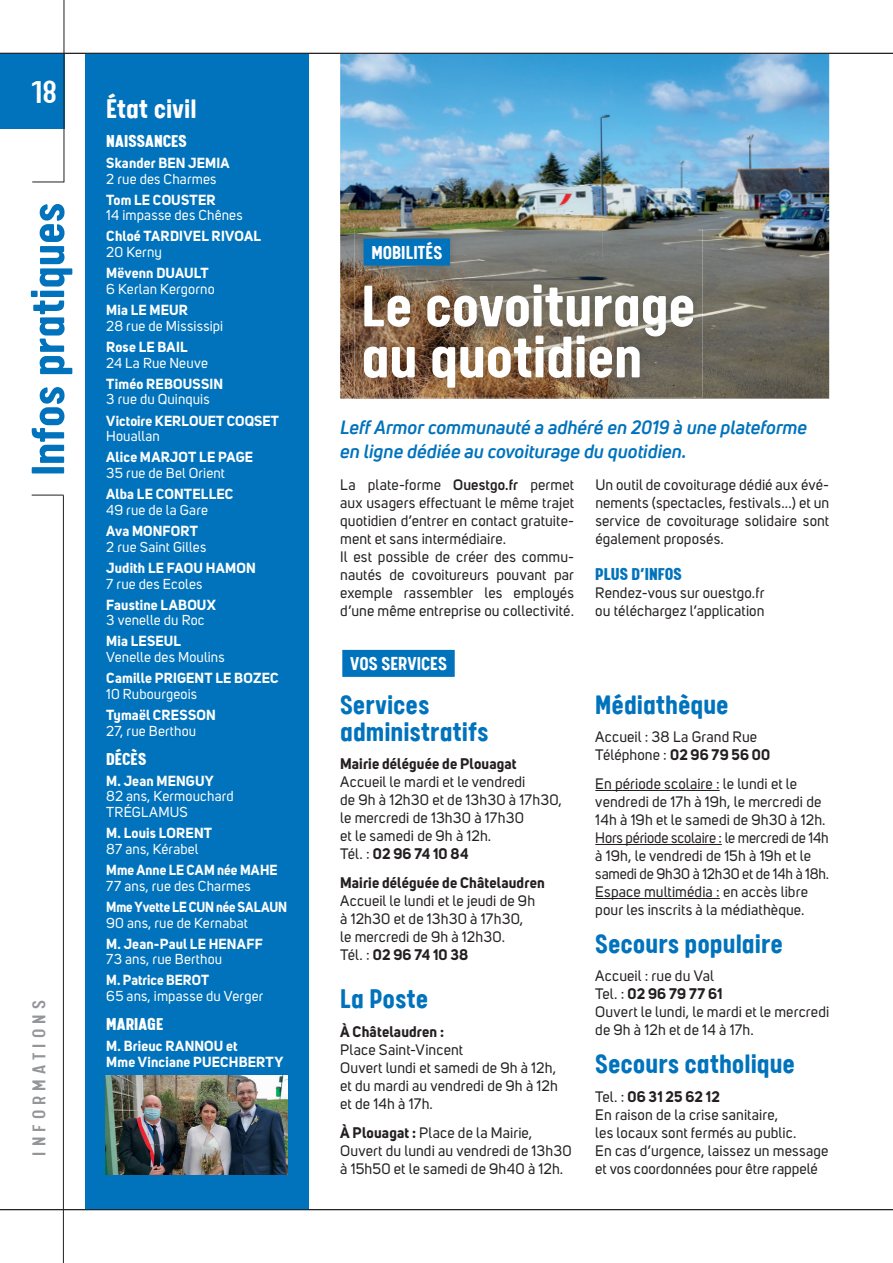
<style>
.page{position:relative;width:893px;height:1263px;background:#fff}
.page>*{position:absolute;margin:0;border:0;box-sizing:border-box;transform-origin:0 0}
.t1{font:700 66px/51px "Calps";letter-spacing:-.005em;color:#fff}
.t2{font:700 52.5px "Calps";color:#0073bc}
.t3{font:500 36px "Calps";color:#fff}
.t4{font:700 30px/27px "Calps";color:#0073bc}
.t5{font:700 30px "Calps";letter-spacing:.005em;color:#fff}
.t6{font:700 21px "Calps";letter-spacing:.005em;color:#fff}
.t7{font:500 21px "Calps";letter-spacing:.25em;color:#939598}
.t8{font:900 19.5px "Calps";letter-spacing:.01em;color:#fff}
.t9{font:900 19.5px "Calps";color:#0073bc}
.t10{font:italic 700 18.75px/24px "Uni Neue";color:#0073bc}
.t11{font:15px/18px "Uni Sans";letter-spacing:.01em;color:#231f20}
.t12{font:700 15px "Uni Sans";letter-spacing:.01em;color:#231f20}
.t13{font:700 14.25px/15.8px "Uni Sans";letter-spacing:.01em;color:#fff}
.t14{font:14.25px/15.8px "Uni Sans";letter-spacing:.01em;color:#fff}
.t15{font:700 14.25px "Uni Sans";letter-spacing:-.01em;color:#fff;scale:.93 1}
.s1{font-weight:600}
.s2{font-weight:700}
</style>
<div class="page">
<div style="left:85px;top:53px;width:223px;height:1156px;background:#0073bc"></div>
<div style="left:342px;top:650px;width:113px;height:27px;background:#0073bc"></div>
<hr style="left:595px;top:790px;width:125px;height:1px;background:#231f20">
<hr style="left:595px;top:844px;width:127px;height:1px;background:#231f20">
<hr style="left:595px;top:898px;width:125px;height:1px;background:#231f20">
<hr style="left:32px;top:495px;width:32px;height:1px;background:#231f20">
<hr style="left:63px;top:495px;width:1px;height:768px;background:#231f20">
<img style="left:105px;top:1076px;width:182px;height:98px">
<img style="left:340px;top:54px;width:489px;height:345px">
<div style="left:0;top:54px;width:64px;height:75px;background:#0073bc"></div>
<hr style="left:0;top:1209px;width:893px;height:1px;background:#231f20">
<hr style="left:32px;top:182px;width:32px;height:1px;background:#231f20">
<hr style="left:64px;top:0;width:1px;height:182px;background:#231f20">
<hr style="left:0;top:53px;width:893px;height:1px;background:#231f20">
<img style="left:354px;top:229px;width:248px;height:168px">
<img style="left:602px;top:229px;width:100px;height:168px">
<div style="left:364px;top:239px;width:86px;height:27px;background:#0073bc"></div>
<h3 class="t3" style="left:32px;top:71px;width:27px">18</h3>
<h2 class="t2" style="left:17px;top:476px;width:274px;rotate:-90deg">Infos pratiques</h2>
<h3 class="t7" style="left:27px;top:1156px;width:157px;rotate:-90deg">INFORMATIONS</h3>
<h3 class="t5" style="left:106px;top:91px;width:92px">État civil</h3>
<h3 class="t8" style="left:106px;top:129px;width:82px">NAISSANCES</h3>
<p class="t13" style="left:106px;top:155px;width:125px">Skander BEN JEMIA</p>
<p class="t14" style="left:106px;top:171px;width:112px">2 rue des Charmes</p>
<p class="t13" style="left:106px;top:192px;width:111px">Tom LE COUSTER</p>
<p class="t14" style="left:106px;top:208px;width:138px">14 impasse des Chênes</p>
<p class="t13" style="left:106px;top:228px;width:156px">Chloé TARDIVEL RIVOAL</p>
<p class="t14" style="left:106px;top:244px;width:57px">20 Kerny</p>
<p class="t13" style="left:106px;top:265px;width:104px">Mëvenn DUAULT</p>
<p class="t14" style="left:106px;top:281px;width:110px">6 Kerlan Kergorno</p>
<p class="t13" style="left:106px;top:302px;width:83px">Mia LE MEUR</p>
<p class="t14" style="left:106px;top:318px;width:118px">28 rue de Mississipi</p>
<p class="t13" style="left:106px;top:339px;width:83px">Rose LE BAIL</p>
<p class="t14" style="left:106px;top:355px;width:103px">24 La Rue Neuve</p>
<p class="t13" style="left:106px;top:376px;width:118px">Timéo REBOUSSIN</p>
<p class="t14" style="left:106px;top:392px;width:105px">3 rue du Quinquis</p>
<p class="t13" style="left:106px;top:413px;width:174px">Victoire KERLOUET COQSET</p>
<p class="t14" style="left:106px;top:429px;width:55px">Houallan</p>
<p class="t13" style="left:106px;top:449px;width:148px">Alice MARJOT LE PAGE</p>
<p class="t14" style="left:106px;top:465px;width:120px">35 rue de Bel Orient</p>
<p class="t13" style="left:106px;top:486px;width:128px">Alba LE CONTELLEC</p>
<p class="t14" style="left:106px;top:502px;width:103px">49 rue de la Gare</p>
<p class="t13" style="left:106px;top:523px;width:93px">Ava MONFORT</p>
<p class="t14" style="left:106px;top:539px;width:102px">2 rue Saint Gilles</p>
<p class="t13" style="left:106px;top:560px;width:151px">Judith LE FAOU HAMON</p>
<p class="t14" style="left:106px;top:576px;width:98px">7 rue des Ecoles</p>
<p class="t13" style="left:106px;top:597px;width:111px">Faustine LABOUX</p>
<p class="t14" style="left:106px;top:613px;width:100px">3 venelle du Roc</p>
<p class="t13" style="left:106px;top:633px;width:76px">Mia LESEUL</p>
<p class="t14" style="left:106px;top:649px;width:120px">Venelle des Moulins</p>
<p class="t13" style="left:106px;top:670px;width:174px">Camille PRIGENT LE BOZEC</p>
<p class="t14" style="left:106px;top:686px;width:92px">10 Rubourgeois</p>
<p class="t13" style="left:106px;top:707px;width:111px">Tymaël CRESSON</p>
<p class="t14" style="left:106px;top:723px;width:92px">27, rue Berthou</p>
<h3 class="t8" style="left:106px;top:747px;width:41px">DÉCÈS</h3>
<p class="t13" style="left:106px;top:772px;width:109px">M. Jean MENGUY</p>
<p class="t14" style="left:106px;top:788px;width:129px">82 ans, Kermouchard<br>TRÉGLAMUS</p>
<p class="t13" style="left:106px;top:825px;width:107px">M. Louis LORENT</p>
<p class="t14" style="left:106px;top:841px;width:94px">87 ans, Kérabel</p>
<p class="t13" style="left:106px;top:862px;width:173px">Mme Anne LE CAM née MAHE</p>
<p class="t14" style="left:106px;top:878px;width:146px">77 ans, rue des Charmes</p>
<p class="t15" style="left:106px;top:898px;width:196px">Mme Yvette LE CUN née SALAUN</p>
<p class="t14" style="left:106px;top:915px;width:143px">90 ans, rue de Kernabat</p>
<p class="t13" style="left:106px;top:935px;width:158px">M. Jean-Paul LE HENAFF</p>
<p class="t14" style="left:106px;top:952px;width:117px">73 ans, rue Berthou</p>
<p class="t13" style="left:106px;top:972px;width:104px">M. Patrice BEROT</p>
<p class="t14" style="left:106px;top:988px;width:158px">65 ans, impasse du Verger</p>
<h3 class="t8" style="left:106px;top:1012px;width:59px">MARIAGE</h3>
<p class="t13" style="left:106px;top:1038px;width:179px">M. Brieuc RANNOU et<br>Mme Vinciane PUECHBERTY</p>
<h3 class="t6" style="left:371px;top:240px;width:72px">MOBILITÉS</h3>
<h1 class="t1" style="left:361px;top:278px;width:336px">Le covoiturage au quotidien</h1>
<p class="t10" style="left:340px;top:415px;width:468px">Leff Armor communauté a adhéré en 2019 à une plateforme en ligne dédiée au covoiturage du quotidien.</p>
<p class="t11" style="left:340px;top:476px;width:235px">La plate-forme <span class="s1">Ouestgo.fr</span> permet aux usagers effectuant le même trajet quotidien d’entrer en contact gratuite&shy;ment et sans intermédiaire.<br>Il est possible de créer des commu&shy;nautés de covoitureurs pouvant par exemple rassembler les employés d’une même entreprise ou collectivité.</p>
<p class="t11" style="left:595px;top:476px;width:235px;text-align:justify">Un outil de covoiturage dédié aux évé&shy;nements (spectacles, festivals...) et un service de covoiturage solidaire sont également proposés.</p>
<h3 class="t9" style="left:595px;top:562px;width:88px">PLUS D’INFOS</h3>
<p class="t11" style="left:595px;top:584px;width:171px">Rendez-vous sur ouestgo.fr ou téléchargez l’application</p>
<h3 class="t6" style="left:350px;top:651px;width:98px">VOS SERVICES</h3>
<h3 class="t4" style="left:340px;top:690px;width:150px">Services administratifs</h3>
<p class="t12" style="left:340px;top:755px;width:178px">Mairie déléguée de Plouagat</p>
<p class="t11" style="left:340px;top:773px;width:223px">Accueil le mardi et le vendredi<br>de 9h à 12h30 et de 13h30 à 17h30, le mercredi de 13h30 à 17h30<br>et le samedi de 9h à 12h.<br>Tél. : <span class="s2">02 96 74 10 84</span></p>
<p class="t12" style="left:340px;top:873px;width:206px">Mairie déléguée de Châtelaudren</p>
<p class="t11" style="left:340px;top:892px;width:196px">Accueil le lundi et le jeudi de 9h à 12h30 et de 13h30 à 17h30, le mercredi de 9h à 12h30.<br>Tél. : <span class="s2">02 96 74 10 38</span></p>
<h3 class="t4" style="left:340px;top:984px;width:90px">La Poste</h3>
<p class="t12" style="left:340px;top:1022px;width:106px">À Châtelaudren :</p>
<p class="t11" style="left:340px;top:1041px;width:219px">Place Saint-Vincent<br>Ouvert lundi et samedi de 9h à 12h, et du mardi au vendredi de 9h à 12h et de 14h à 17h.</p>
<p class="t11" style="left:340px;top:1123px;width:233px"><span class="s2">À Plouagat :</span> Place de la Mairie,<br>Ouvert du lundi au vendredi de 13h30 à 15h50 et le samedi de 9h40 à 12h.</p>
<h3 class="t4" style="left:595px;top:690px;width:135px">Médiathèque</h3>
<p class="t11" style="left:595px;top:728px;width:176px">Accueil : 38 La Grand Rue<br>Téléphone : <span class="s2">02 96 79 56 00</span></p>
<p class="t11" style="left:595px;top:775px;width:235px">En période scolaire : le lundi et le vendredi de 17h à 19h, le mercredi de 14h à 19h et le samedi de 9h30 à 12h.<br>Hors période scolaire : le mercredi de 14h à 19h, le vendredi de 15h à 19h et le samedi de 9h30 à 12h30 et de 14h à 18h.<br>Espace multimédia : en accès libre pour les inscrits à la médiathèque.</p>
<h3 class="t4" style="left:595px;top:928px;width:189px">Secours populaire</h3>
<p class="t11" style="left:595px;top:967px;width:235px">Accueil : rue du Val<br>Tel. : <span class="s2">02 96 79 77 61<br></span>Ouvert le lundi, le mardi et le mercredi de 9h à 12h et de 14 à 17h.</p>
<h3 class="t4" style="left:595px;top:1049px;width:201px">Secours catholique</h3>
<p class="t11" style="left:595px;top:1087px;width:235px">Tel. : <span class="s2">06 31 25 62 12<br></span>En raison de la crise sanitaire,<br>les locaux sont fermés au public.<br>En cas d’urgence, laissez un message et vos coordonnées pour être rappelé</p>
</div>
